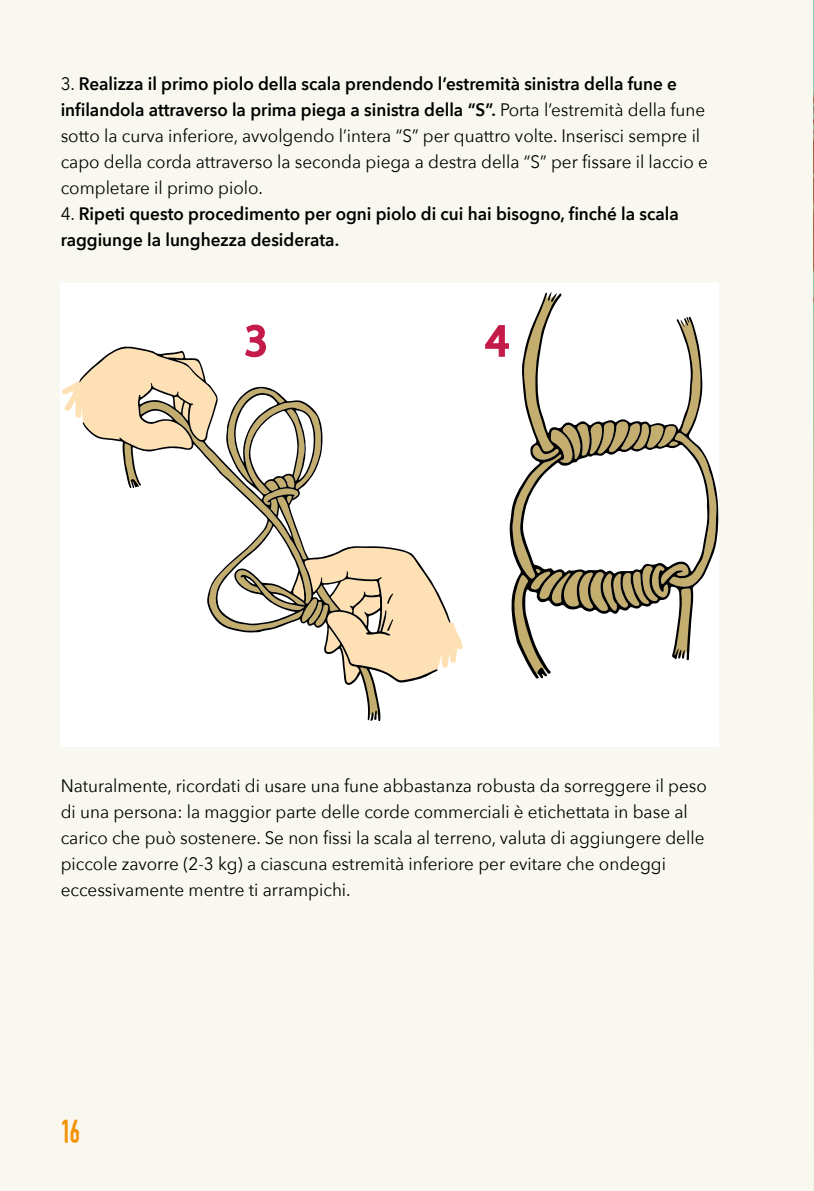
<style>
.page{position:relative;width:814px;height:1191px;background:#f9f8f0}
.page>*{position:absolute;margin:0;border:0;box-sizing:border-box;transform-origin:0 0}
.t1{font:45px "Myriad Pro";color:#c51b4a}
.t2{font:32px "Swistblnk Monthoers";color:#f39100}
.t3{font:18px/26px "Avenir Next";color:#000;scale:.95 1}
.t4{font:600 18px/26px "Avenir Next";color:#000;scale:.95 1}
.s1{font-weight:600}
.s2{font-weight:400}
</style>
<div class="page">
<img style="left:813px;top:0;width:1px;height:1191px">
<svg style="left:813px;top:892px;width:1px;height:49px"></svg>
<div style="left:61px;top:283px;width:657px;height:463px;background:#fff"></div>
<svg style="left:62px;top:324px;width:401px;height:397px"></svg>
<svg style="left:485px;top:292px;width:231px;height:386px"></svg>
<p class="t3" style="left:61px;top:70px;width:682px">3. <span class="s1">Realizza il primo piolo della scala prendendo l’estremità sinistra della fune e infilandola attraverso la prima piega a sinistra della “S”.</span> Porta l’estremità della fune sotto la curva inferiore, avvolgendo l’intera “S” per quattro volte. Inserisci sempre il capo della corda attraverso la seconda piega a destra della “S” per fissare il laccio e completare il primo piolo.</p>
<p class="t4" style="left:61px;top:200px;width:652px"><span class="s2">4.</span> Ripeti questo procedimento per ogni piolo di cui hai bisogno, finché la scala raggiunge la lunghezza desiderata.</p>
<h1 class="t1" style="left:245px;top:313px;width:25px">3</h1>
<h1 class="t1" style="left:485px;top:313px;width:25px">4</h1>
<p class="t3" style="left:61px;top:772px;width:681px">Naturalmente, ricordati di usare una fune abbastanza robusta da sorreggere il peso di una persona: la maggior parte delle corde commerciali è etichettata in base al carico che può sostenere. Se non fissi la scala al terreno, valuta di aggiungere delle piccole zavorre (2-3 kg) a ciascuna estremità inferiore per evitare che ondeggi eccessivamente mentre ti arrampichi.</p>
<h2 class="t2" style="left:61px;top:1112px;width:22px">16</h2>
</div>
